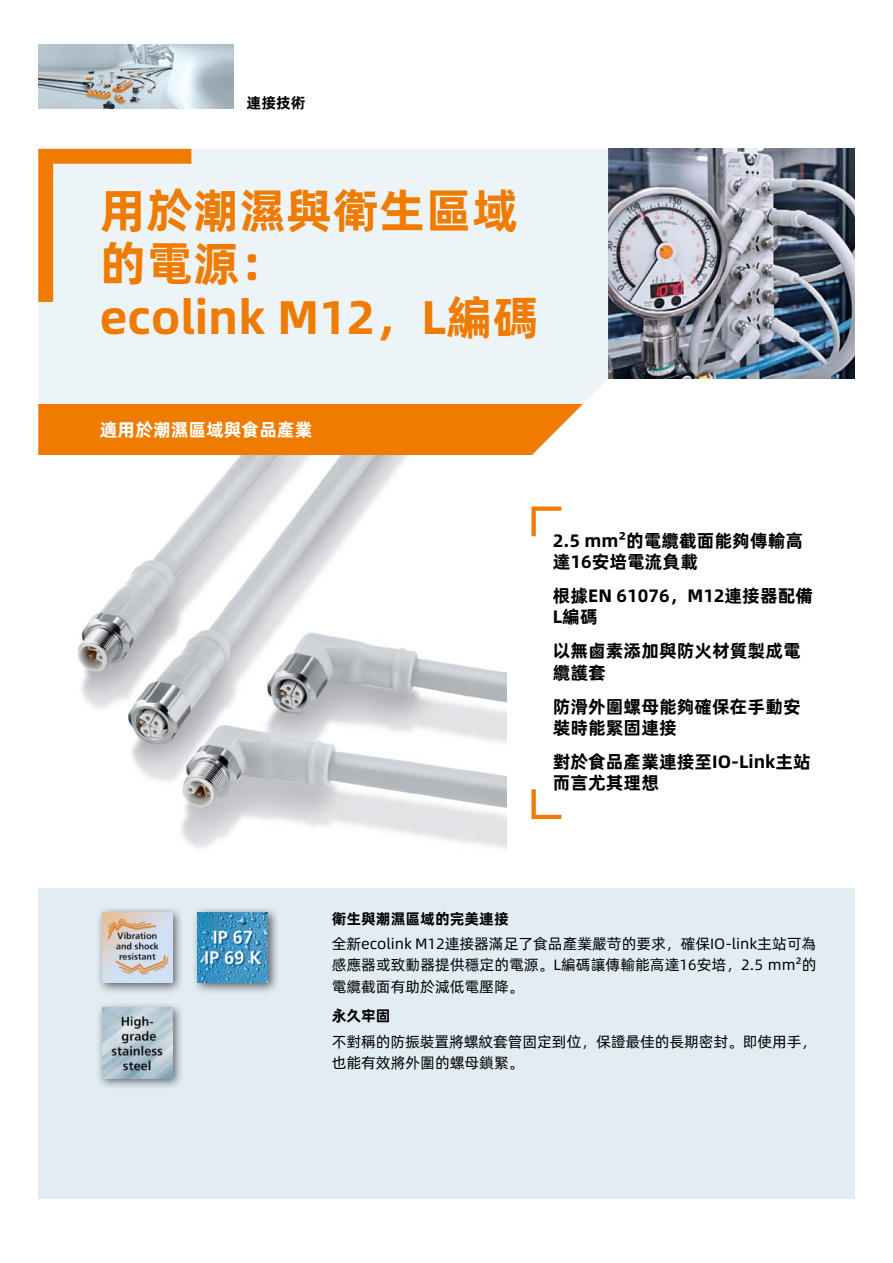
<style>
.page{position:relative;width:893px;height:1263px;background:#fff}
.page>*{position:absolute;margin:0;border:0;box-sizing:border-box;transform-origin:0 0}
.Box_Headline{font:47.25px/53.1px "Alibaba Pu Hui Ti B";color:#ef7c00}
.Features{font:18px/21.3px "Alibaba Pu Hui Ti B";color:#000}
.Box_Subheadline{font:18px "Alibaba Pu Hui Ti B";color:#fff}
.Fließtext{font:15px/21.3px "Alibaba Pu Hui Ti R";color:#000;text-align:justify}
.Fließtext_Headline{font:15px "Alibaba Pu Hui Ti B";color:#000}
.Box_Produktgruppe{font:15px "Alibaba Pu Hui Ti B";color:#000}
</style>
<div class="page">
<img style="left:38px;top:455px;width:468px;height:434px">
<img style="left:608px;top:149px;width:247px;height:229px">
<div style="left:38px;top:889px;width:817px;height:310px;background:#e1ecf3"></div>
<div style="left:38px;top:149px;width:570px;height:255px;background:#edf4f8"></div>
<div style="left:38px;top:404px;width:545px;height:51px;background:#ef7c00"></div>
<svg style="left:38px;top:149px;width:153px;height:153px;background:#edddca"></svg>
<svg style="left:531px;top:506px;width:30px;height:30px"></svg>
<svg style="left:531px;top:789px;width:30px;height:30px"></svg>
<div style="left:192px;top:906px;width:88px;height:88px;background:#000;opacity:.6"></div>
<img style="left:198px;top:912px;width:70px;height:70px">
<div style="left:96px;top:1001px;width:89px;height:89px;background:#000;opacity:.6"></div>
<img style="left:102px;top:1008px;width:70px;height:70px">
<div style="left:96px;top:906px;width:89px;height:88px;background:#000;opacity:.6"></div>
<img style="left:102px;top:912px;width:70px;height:70px">
<img style="left:38px;top:45px;width:196px;height:63px">
<p class="Box_Produktgruppe" style="left:247px;top:91px;width:61px">連接技術</p>
<p class="Box_Headline" style="left:100px;top:181px;width:441px">用於潮濕與衛生區域的電源：<br>ecolink M12，L編碼</p>
<p class="Box_Subheadline" style="left:100px;top:416px;width:214px">適用於潮濕區域與食品產業</p>
<p class="Features" style="left:553px;top:529px;width:252px">2.5 mm²的電纜截面能夠傳輸高達16安培電流負載</p>
<p class="Features" style="left:553px;top:584px;width:262px">根據EN 61076，M12連接器配備<br>L編碼</p>
<p class="Features" style="left:553px;top:639px;width:249px">以無鹵素添加與防火材質製成電纜護套</p>
<p class="Features" style="left:553px;top:695px;width:249px">防滑外圍螺母能夠確保在手動安裝時能緊固連接</p>
<p class="Features" style="left:553px;top:750px;width:260px">對於食品產業連接至IO-Link主站而言尤其理想</p>
<p class="Fließtext_Headline" style="left:332px;top:906px;width:179px">衛生與潮濕區域的完美連接</p>
<p class="Fließtext" style="left:332px;top:932px;width:486px">全新ecolink M12連接器滿足了食品產業嚴苛的要求，確保IO-link主站可為感應器或致動器提供穩定的電源。L編碼讓傳輸能高達16安培，2.5 mm²的電纜截面有助於減低電壓降。</p>
<p class="Fließtext_Headline" style="left:332px;top:1004px;width:61px">永久牢固</p>
<p class="Fließtext" style="left:332px;top:1030px;width:486px">不對稱的防振裝置將螺紋套管固定到位，保證最佳的長期密封。即使用手，也能有效將外圍的螺母鎖緊。</p>
</div>
